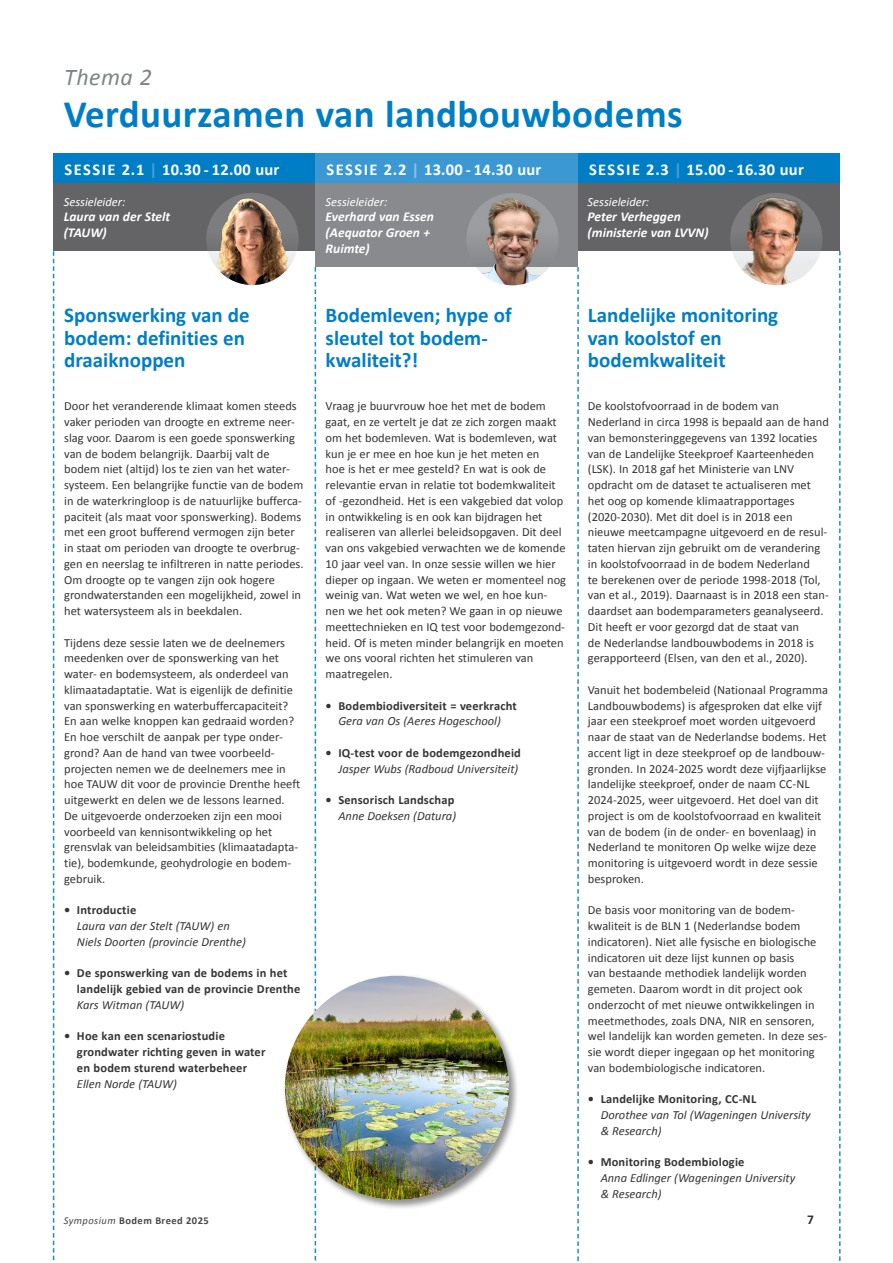
<style>
.page{position:relative;width:893px;height:1263px;background:#fff}
.page>*{position:absolute;margin:0;border:0;box-sizing:border-box;transform-origin:0 0}
.Hoofstuk_kop{font:700 39px "Calibri";letter-spacing:.01em;color:#007ec5}
.Hoofstuk_kop-2{font:italic 24px "Calibri";letter-spacing:.02em;color:#7e8488}
.KOP_2016{font:700 21px/22.5px "Calibri";color:#007ec5}
.sessie{font:700 16.5px "Calibri";letter-spacing:.015em;color:#fff}
.PLAT_NIEUW{font:italic 700 13.5px "Calibri";color:#fff}
.t1{font:700 13.5px "Calibri";color:#363536}
.PLAT_NIEUW-2{font:12.45px/15.8px "Calibri";color:#363536}
.BOLD_NIEUW{font:700 12.45px/15.8px "Calibri";letter-spacing:.015em;color:#363536}
.PLAT_CURSIEF{font:italic 12.45px/15.8px "Calibri";color:#363536}
.PLAT_CURSIEF-2{font:italic 12.45px "Calibri";color:#fff}
.BOLD_NIEUW-2{font:italic 12.45px "Calibri";color:#363536}
.t2{font:700 10.5px "Calibri";letter-spacing:.04em;color:#474849}
.s1{color:#4b9cd5}
.s2{color:#94bbe3}
.s3{font-weight:400;font-style:italic}
</style>
<div class="page">
<svg style="left:577px;top:267px;width:2px;height:994px"></svg>
<svg style="left:839px;top:251px;width:2px;height:1010px"></svg>
<svg style="left:315px;top:267px;width:1px;height:994px"></svg>
<div style="left:53px;top:153px;width:262px;height:89px;background:#007ec5"></div>
<div style="left:577px;top:153px;width:263px;height:31px;background:#007ec5"></div>
<div style="left:315px;top:153px;width:263px;height:89px;background:#3b98d3"></div>
<div style="left:53px;top:184px;width:262px;height:67px;background:#646467"></div>
<div style="left:315px;top:184px;width:263px;height:83px;background:#888a8d"></div>
<svg style="left:53px;top:251px;width:1px;height:1010px"></svg>
<div style="left:578px;top:184px;width:262px;height:67px;background:#646467"></div>
<img style="left:467px;top:193px;width:88px;height:92px">
<img style="left:730px;top:193px;width:92px;height:92px;border-radius:46px">
<img style="left:206px;top:193px;width:93px;height:92px;border-radius:46px">
<div style="left:283px;top:974px;width:236px;height:236px;background:#231f20;opacity:.5"></div>
<img style="left:285px;top:976px;width:224px;height:224px;border-radius:112px">
<p class="Hoofstuk_kop-2" style="left:64px;top:61px;width:89px">Thema 2</p>
<p class="Hoofstuk_kop" style="left:64px;top:89px;width:620px">Verduurzamen van landbouwbodems</p>
<p class="sessie" style="left:64px;top:159px;width:216px">SESSIE 2.1 <span class="s1">|</span> 10.30 - 12.00 uur</p>
<p class="sessie" style="left:326px;top:159px;width:216px">SESSIE 2.2 <span class="s2">|</span> 13.00 - 14.30 uur</p>
<p class="sessie" style="left:589px;top:159px;width:216px">SESSIE 2.3 <span class="s1">|</span> 15.00 - 16.30 uur</p>
<p class="PLAT_CURSIEF-2" style="left:64px;top:193px;width:63px">Sessieleider:</p>
<p class="PLAT_NIEUW" style="left:64px;top:208px;width:108px">Laura van der Stelt</p>
<p class="PLAT_NIEUW" style="left:64px;top:224px;width:45px">(TAUW)</p>
<p class="KOP_2016" style="left:64px;top:304px;width:187px">Sponswerking van de bodem: definities en</p>
<p class="KOP_2016" style="left:64px;top:349px;width:123px">draaiknoppen</p>
<p class="PLAT_NIEUW-2" style="left:64px;top:398px;width:241px">Door het veranderende klimaat komen steeds vaker perioden van droogte en extreme neer&shy;slag voor. Daarom is een goede sponswerking van de bodem belangrijk. Daarbij valt de bodem niet (altijd) los te zien van het water&shy;systeem. Een belangrijke functie van de bodem in de waterkringloop is de natuurlijke bufferca&shy;paciteit (als maat voor sponswerking). Bodems met een groot bufferend vermogen zijn beter in staat om perioden van droogte te overbrug&shy;gen en neerslag te infiltreren in natte periodes.<br>Om droogte op te vangen zijn ook hogere grondwaterstanden een mogelijkheid, zowel in het watersysteem als in beekdalen.</p>
<p class="PLAT_NIEUW-2" style="left:64px;top:635px;width:230px">Tijdens deze sessie laten we de deelnemers meedenken over de sponswerking van het water- en bodemsysteem, als onderdeel van klimaatadaptatie. Wat is eigenlijk de definitie van sponswerking en waterbuffercapaciteit?</p>
<p class="PLAT_NIEUW-2" style="left:64px;top:713px;width:238px">En aan welke knoppen kan gedraaid worden?<br>En hoe verschilt de aanpak per type onder&shy;grond? Aan de hand van twee voorbeeld&shy;projecten nemen we de deelnemers mee in hoe TAUW dit voor de provincie Drenthe heeft uitgewerkt en delen we de lessons learned.<br>De uitgevoerde onderzoeken zijn een mooi voorbeeld van kennisontwikkeling op het grensvlak van beleidsambities (klimaatadapta&shy;tie), bodemkunde, geohydrologie en bodem&shy;gebruik.</p>
<p class="BOLD_NIEUW" style="left:64px;top:902px;width:74px">• Introductie</p>
<p class="PLAT_CURSIEF" style="left:77px;top:918px;width:170px">Laura van der Stelt (TAUW) en<br>Niels Doorten (provincie Drenthe)</p>
<p class="BOLD_NIEUW" style="left:77px;top:965px;width:225px;text-indent:-13px">• De sponswerking van de bodems in het landelijk gebied van de provincie Drenthe</p>
<p class="PLAT_CURSIEF" style="left:77px;top:996px;width:109px">Kars Witman (TAUW)</p>
<p class="BOLD_NIEUW" style="left:77px;top:1028px;width:190px;text-indent:-13px">• Hoe kan een scenariostudie grondwater richting geven in water en bodem sturend waterbeheer</p>
<p class="PLAT_CURSIEF" style="left:77px;top:1075px;width:101px">Ellen Norde (TAUW)</p>
<p class="PLAT_CURSIEF-2" style="left:326px;top:193px;width:63px">Sessieleider:</p>
<p class="PLAT_NIEUW" style="left:326px;top:208px;width:110px">Everhard van Essen</p>
<p class="PLAT_NIEUW" style="left:326px;top:224px;width:106px">(Aequator Groen +</p>
<p class="PLAT_NIEUW" style="left:326px;top:240px;width:46px">Ruimte)</p>
<p class="KOP_2016" style="left:326px;top:304px;width:188px">Bodemleven; hype of</p>
<p class="KOP_2016" style="left:326px;top:326px;width:164px">sleutel tot bodem-</p>
<p class="KOP_2016" style="left:326px;top:349px;width:94px">kwaliteit?!</p>
<p class="PLAT_NIEUW-2" style="left:326px;top:398px;width:242px">Vraag je buurvrouw hoe het met de bodem gaat, en ze vertelt je dat ze zich zorgen maakt om het bodemleven. Wat is bodemleven, wat kun je er mee en hoe kun je het meten en<br>hoe is het er mee gesteld? En wat is ook de relevantie ervan in relatie tot bodemkwaliteit of -gezondheid. Het is een vakgebied dat volop in ontwikkeling is en ook kan bijdragen het realiseren van allerlei beleidsopgaven. Dit deel van ons vakgebied verwachten we de komende 10 jaar veel van. In onze sessie willen we hier dieper op ingaan. We weten er momenteel nog weinig van. Wat weten we wel, en hoe kun&shy;nen we het ook meten? We gaan in op nieuwe meettechnieken en IQ test voor bodemgezond&shy;heid. Of is meten minder belangrijk en moeten we ons vooral richten het stimuleren van maatregelen.</p>
<p class="BOLD_NIEUW" style="left:326px;top:697px;width:193px">• Bodembiodiversiteit = veerkracht</p>
<p class="BOLD_NIEUW-2" style="left:338px;top:713px;width:164px">Gera van Os (Aeres Hogeschool)</p>
<p class="BOLD_NIEUW" style="left:326px;top:745px;width:197px">• IQ-test voor de bodemgezondheid</p>
<p class="PLAT_CURSIEF" style="left:338px;top:760px;width:181px">Jasper Wubs (Radboud Universiteit)</p>
<p class="BOLD_NIEUW" style="left:326px;top:792px;width:130px">• Sensorisch Landschap</p>
<p class="PLAT_CURSIEF" style="left:338px;top:807px;width:119px">Anne Doeksen (Datura)</p>
<p class="PLAT_CURSIEF-2" style="left:588px;top:193px;width:63px">Sessieleider:</p>
<p class="PLAT_NIEUW" style="left:588px;top:208px;width:95px">Peter Verheggen</p>
<p class="PLAT_NIEUW" style="left:588px;top:224px;width:122px">(ministerie van LVVN)</p>
<p class="KOP_2016" style="left:588px;top:304px;width:192px">Landelijke monitoring</p>
<p class="KOP_2016" style="left:588px;top:326px;width:135px">van koolstof en</p>
<p class="KOP_2016" style="left:588px;top:349px;width:139px">bodemkwaliteit</p>
<p class="PLAT_NIEUW-2" style="left:588px;top:398px;width:242px">De koolstofvoorraad in de bodem van Nederland in circa 1998 is bepaald aan de hand van bemonsteringgegevens van 1392 locaties van de Landelijke Steekproef Kaarteenheden (LSK). In 2018 gaf het Ministerie van LNV opdracht om de dataset te actualiseren met het oog op komende klimaatrapportages (2020-2030). Met dit doel is in 2018 een nieuwe meetcampagne uitgevoerd en de resul&shy;taten hiervan zijn gebruikt om de verandering in koolstofvoorraad in de bodem Nederland<br>te berekenen over de periode 1998-2018 (Tol, van et al., 2019). Daarnaast is in 2018 een stan&shy;daardset aan bodemparameters geanalyseerd.<br>Dit heeft er voor gezorgd dat de staat van<br>de Nederlandse landbouwbodems in 2018 is gerapporteerd (Elsen, van den et al., 2020).</p>
<p class="PLAT_NIEUW-2" style="left:588px;top:682px;width:242px">Vanuit het bodembeleid (Nationaal Programma Landbouwbodems) is afgesproken dat elke vijf jaar een steekproef moet worden uitgevoerd naar de staat van de Nederlandse bodems. Het accent ligt in deze steekproef op de landbouw&shy;gronden. In 2024-2025 wordt deze vijfjaarlijkse landelijke steekproef, onder de naam CC-NL 2024-2025, weer uitgevoerd. Het doel van dit project is om de koolstofvoorraad en kwaliteit van de bodem (in de onder- en bovenlaag) in Nederland te monitoren Op welke wijze deze monitoring is uitgevoerd wordt in deze sessie besproken.</p>
<p class="PLAT_NIEUW-2" style="left:588px;top:902px;width:241px">De basis voor monitoring van de bodem&shy;kwaliteit is de BLN 1 (Nederlandse bodem indicatoren). Niet alle fysische en biologische indicatoren uit deze lijst kunnen op basis<br>van bestaande methodiek landelijk worden gemeten. Daarom wordt in dit project ook onderzocht of met nieuwe ontwikkelingen in meetmethodes, zoals DNA, NIR en sensoren, wel landelijk kan worden gemeten. In deze ses&shy;sie wordt dieper ingegaan op het monitoring van bodembiologische indicatoren.</p>
<p class="BOLD_NIEUW" style="left:588px;top:1091px;width:170px">• Landelijke Monitoring, CC-NL</p>
<p class="PLAT_CURSIEF" style="left:601px;top:1107px;width:212px">Dorothee van Tol (Wageningen University &amp; Research)</p>
<p class="BOLD_NIEUW" style="left:588px;top:1154px;width:158px">• Monitoring Bodembiologie</p>
<p class="PLAT_CURSIEF" style="left:601px;top:1170px;width:196px">Anna Edlinger (Wageningen University &amp; Research)</p>
<p class="t2" style="left:64px;top:1214px;width:146px"><span class="s3">Symposium</span> Bodem Breed 2025</p>
<p class="t1" style="left:807px;top:1211px;width:8px">7</p>
</div>
